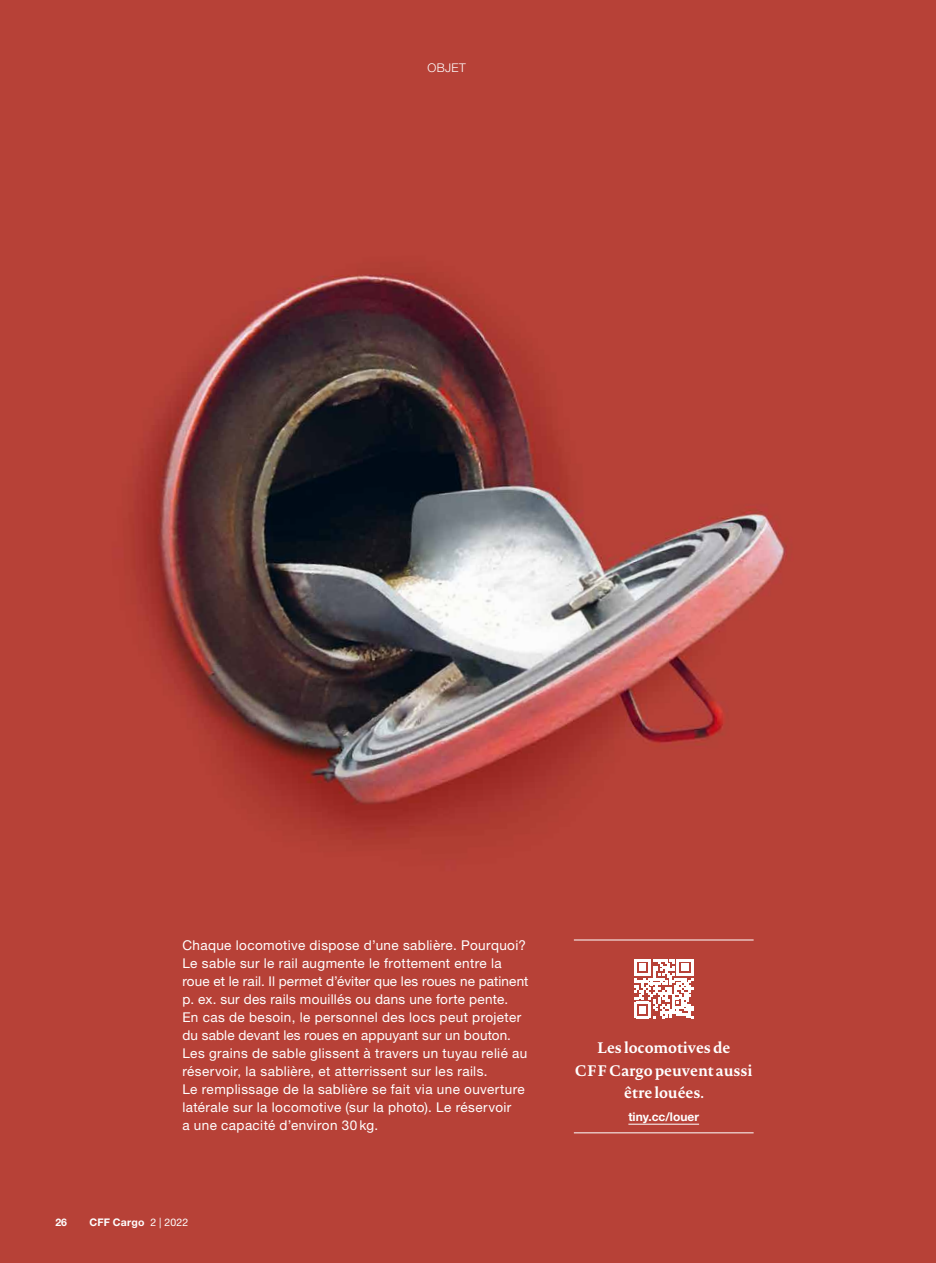
<style>
.page{position:relative;width:936px;height:1263px;background:#fff}
.page>*{position:absolute;margin:0;border:0;box-sizing:border-box;transform-origin:0 0}
.t1{font:700 15px/22.5px "Novel Pro";letter-spacing:-.01em;color:#fff;text-align:center}
.t2{font:13.5px/18px "Helvetica Neue LT Std";letter-spacing:.03em;color:#fff}
.t3{font:700 12px "Helvetica Neue LT Std";color:#fff}
.t4{font:300 12px "Helvetica Neue LT Std";letter-spacing:.03em;color:#fff}
.t5{font:700 10.5px "Helvetica Neue LT Std";letter-spacing:.02em;color:#fff}
.s1{font-weight:400}
</style>
<div class="page">
<img style="left:0;top:0;width:935px;height:1263px">
<hr style="left:574px;top:940px;width:179px;height:1px;background:#fff">
<hr style="left:574px;top:1132px;width:179px;height:1px;background:#fff">
<hr style="left:628px;top:1124px;width:71px;height:1px;background:#fff">
<svg style="left:634px;top:959px;width:59px;height:59px"></svg>
<p class="t4" style="left:427px;top:61px;width:40px">OBJET</p>
<p class="t2" style="left:182px;top:936px;width:347px">Chaque locomotive dispose d’une sablière. Pourquoi?<br>Le sable sur le rail augmente le frottement entre la roue et le rail. Il permet d’éviter que les roues ne patinent p. ex. sur des rails mouillés ou dans une forte pente.<br>En cas de besoin, le personnel des locs peut projeter du sable devant les roues en appuyant sur un bouton.<br>Les grains de sable glissent à travers un tuyau relié au réservoir, la sablière, et atterrissent sur les rails.<br>Le remplissage de la sablière se fait via une ouverture latérale sur la locomotive (sur la photo). Le réservoir<br>a une capacité d’environ 30 kg.</p>
<p class="t5" style="left:56px;top:1215px;width:13px">26</p>
<p class="t5" style="left:89px;top:1215px;width:100px">CFF Cargo <span class="s1">2 | 2022</span></p>
<p class="t1" style="left:575px;top:1036px;width:179px">Les locomotives de<br>CFF Cargo peuvent aussi être louées.</p>
<p class="t3" style="left:628px;top:1109px;width:72px">tiny.cc/louer</p>
</div>
